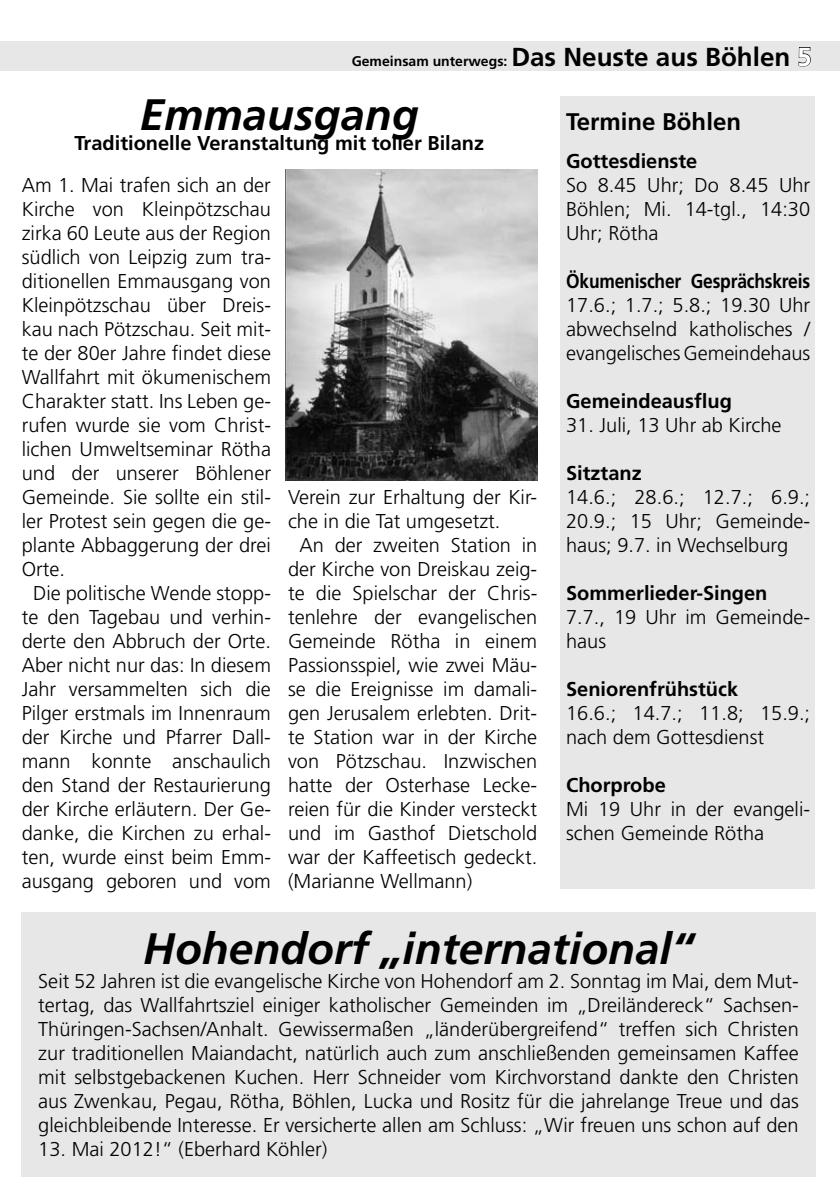
<style>
.page{position:relative;width:840px;height:1191px;background:#fff}
.page>*{position:absolute;margin:0;border:0;box-sizing:border-box;transform-origin:0 0}
.t1{font:italic 700 44px "Frutiger";color:#000}
.t2{font:700 24px "Frutiger";color:#000}
.t3{font:300 20px/24px "Frutiger";color:#000;text-align:justify}
.t4{font:700 20px "Frutiger";color:#000}
.t5{font:700 20px "Frutiger";color:#000;scale:.87 1}
.t6{font:700 14px "Frutiger";color:#000}
.s1{font-size:26px}
.s2{font-size:26px;color:#fff}
</style>
<div class="page">
<div style="left:21px;top:912px;width:794px;height:264px;background:#e7e7e8"></div>
<div style="left:0;top:41px;width:839px;height:29px;background:#e7e7e8"></div>
<svg style="left:798px;top:47px;width:12px;height:20px"></svg>
<div style="left:560px;top:96px;width:254px;height:792px;background:#e7e7e8"></div>
<img style="left:286px;top:169px;width:251px;height:311px">
<p class="t6" style="left:351px;top:53px;width:461px">Gemeinsam unterwegs: <span class="s1">Das Neuste aus Böhlen</span> <span class="s2">5</span></p>
<h1 class="t1" style="left:140px;top:89px;width:280px">Emmausgang</h1>
<p class="t4" style="left:74px;top:132px;width:411px">Traditionelle Veranstaltung mit toller Bilanz</p>
<p class="t3" style="left:22px;top:173px;width:250px">Am 1. Mai trafen sich an der</p>
<p class="t3" style="left:22px;top:197px;width:250px">Kirche von Kleinpötzschau</p>
<p class="t3" style="left:22px;top:221px;width:250px">zirka 60 Leute aus der Region</p>
<p class="t3" style="left:22px;top:245px;width:250px">südlich von Leipzig zum tra-</p>
<p class="t3" style="left:22px;top:269px;width:250px">ditionellen Emmausgang von</p>
<p class="t3" style="left:22px;top:293px;width:250px">Kleinpötzschau über Dreis-</p>
<p class="t3" style="left:22px;top:317px;width:250px">kau nach Pötzschau. Seit mit-</p>
<p class="t3" style="left:22px;top:341px;width:250px">te der 80er Jahre findet diese</p>
<p class="t3" style="left:22px;top:365px;width:250px">Wallfahrt mit ökumenischem</p>
<p class="t3" style="left:22px;top:389px;width:250px">Charakter statt. Ins Leben ge-</p>
<p class="t3" style="left:22px;top:413px;width:250px">rufen wurde sie vom Christ-</p>
<p class="t3" style="left:22px;top:437px;width:250px">lichen Umweltseminar Rötha</p>
<p class="t3" style="left:22px;top:461px;width:250px">und der unserer Böhlener</p>
<p class="t3" style="left:22px;top:485px;width:250px">Gemeinde. Sie sollte ein stil-</p>
<p class="t3" style="left:22px;top:509px;width:250px">ler Protest sein gegen die ge-</p>
<p class="t3" style="left:22px;top:533px;width:250px">plante Abbaggerung der drei</p>
<p class="t3" style="left:22px;top:557px;width:45px">Orte.</p>
<p class="t3" style="left:33px;top:581px;width:239px">Die politische Wende stopp-</p>
<p class="t3" style="left:22px;top:605px;width:250px">te den Tagebau und verhin-</p>
<p class="t3" style="left:22px;top:629px;width:250px">derte den Abbruch der Orte.</p>
<p class="t3" style="left:22px;top:653px;width:250px">Aber nicht nur das: In diesem</p>
<p class="t3" style="left:22px;top:677px;width:250px">Jahr versammelten sich die</p>
<p class="t3" style="left:22px;top:701px;width:250px">Pilger erstmals im Innenraum</p>
<p class="t3" style="left:22px;top:725px;width:250px">der Kirche und Pfarrer Dall-</p>
<p class="t3" style="left:22px;top:749px;width:250px">mann konnte anschaulich</p>
<p class="t3" style="left:22px;top:773px;width:250px">den Stand der Restaurierung</p>
<p class="t3" style="left:22px;top:797px;width:250px">der Kirche erläutern. Der Ge-</p>
<p class="t3" style="left:22px;top:821px;width:250px">danke, die Kirchen zu erhal-</p>
<p class="t3" style="left:22px;top:845px;width:250px">ten, wurde einst beim Emm-</p>
<p class="t3" style="left:22px;top:869px;width:250px">ausgang geboren und vom</p>
<p class="t3" style="left:288px;top:485px;width:250px">Verein zur Erhaltung der Kir-</p>
<p class="t3" style="left:288px;top:509px;width:214px">che in die Tat umgesetzt.</p>
<p class="t3" style="left:299px;top:533px;width:239px">An der zweiten Station in</p>
<p class="t3" style="left:288px;top:557px;width:250px">der Kirche von Dreiskau zeig-</p>
<p class="t3" style="left:288px;top:581px;width:250px">te die Spielschar der Chris-</p>
<p class="t3" style="left:288px;top:605px;width:250px">tenlehre der evangelischen</p>
<p class="t3" style="left:288px;top:629px;width:250px">Gemeinde Rötha in einem</p>
<p class="t3" style="left:288px;top:653px;width:250px">Passionsspiel, wie zwei Mäu-</p>
<p class="t3" style="left:288px;top:677px;width:250px">se die Ereignisse im damali-</p>
<p class="t3" style="left:288px;top:701px;width:250px">gen Jerusalem erlebten. Drit-</p>
<p class="t3" style="left:288px;top:725px;width:250px">te Station war in der Kirche</p>
<p class="t3" style="left:288px;top:749px;width:250px">von Pötzschau. Inzwischen</p>
<p class="t3" style="left:288px;top:773px;width:250px">hatte der Osterhase Lecke-</p>
<p class="t3" style="left:288px;top:797px;width:250px">reien für die Kinder versteckt</p>
<p class="t3" style="left:288px;top:821px;width:250px">und im Gasthof Dietschold</p>
<p class="t3" style="left:288px;top:845px;width:250px">war der Kaffeetisch gedeckt.</p>
<p class="t3" style="left:288px;top:869px;width:186px">(Marianne Wellmann)</p>
<p class="t2" style="left:566px;top:108px;width:176px">Termine Böhlen</p>
<p class="t4" style="left:566px;top:149px;width:133px">Gottesdienste</p>
<p class="t3" style="left:566px;top:173px;width:245px">So 8.45 Uhr; Do 8.45 Uhr Böhlen; Mi. 14-tgl., 14:30<br>Uhr; Rötha</p>
<p class="t5" style="left:566px;top:269px;width:282px">Ökumenischer Gesprächskreis</p>
<p class="t3" style="left:566px;top:293px;width:245px">17.6.; 1.7.; 5.8.; 19.30 Uhr abwechselnd katholisches / evangelisches Gemeindehaus</p>
<p class="t4" style="left:566px;top:389px;width:167px">Gemeindeausflug</p>
<p class="t3" style="left:566px;top:413px;width:217px">31. Juli, 13 Uhr ab Kirche</p>
<p class="t4" style="left:566px;top:461px;width:77px">Sitztanz</p>
<p class="t3" style="left:566px;top:485px;width:245px">14.6.; 28.6.; 12.7.; 6.9.; 20.9.; 15 Uhr; Gemeinde&shy;haus; 9.7. in Wechselburg</p>
<p class="t4" style="left:566px;top:581px;width:203px">Sommerlieder-Singen</p>
<p class="t3" style="left:566px;top:605px;width:245px">7.7., 19 Uhr im Gemeinde&shy;haus</p>
<p class="t4" style="left:566px;top:677px;width:173px">Seniorenfrühstück</p>
<p class="t3" style="left:566px;top:701px;width:245px">16.6.; 14.7.; 11.8; 15.9.; nach dem Gottesdienst</p>
<p class="t4" style="left:566px;top:773px;width:101px">Chorprobe</p>
<p class="t3" style="left:566px;top:797px;width:245px">Mi 19 Uhr in der evangeli&shy;schen Gemeinde Rötha</p>
<h1 class="t1" style="left:143px;top:922px;width:552px">Hohendorf „international“</h1>
<p class="t3" style="left:38px;top:968px;width:761px">Seit 52 Jahren ist die evangelische Kirche von Hohendorf am 2. Sonntag im Mai, dem Mut&shy;tertag, das Wallfahrtsziel einiger katholischer Gemeinden im „Dreiländereck“ Sachsen-Thüringen-Sachsen/Anhalt. Gewissermaßen „länderübergreifend“ treffen sich Christen zur traditionellen Maiandacht, natürlich auch zum anschließenden gemeinsamen Kaffee mit selbstgebackenen Kuchen. Herr Schneider vom Kirchvorstand dankte den Christen aus Zwenkau, Pegau, Rötha, Böhlen, Lucka und Rositz für die jahrelange Treue und das gleichbleibende Interesse. Er versicherte allen am Schluss: „Wir freuen uns schon auf den</p>
<p class="t3" style="left:38px;top:1136px;width:290px">13. Mai 2012!“ (Eberhard Köhler)</p>
</div>
